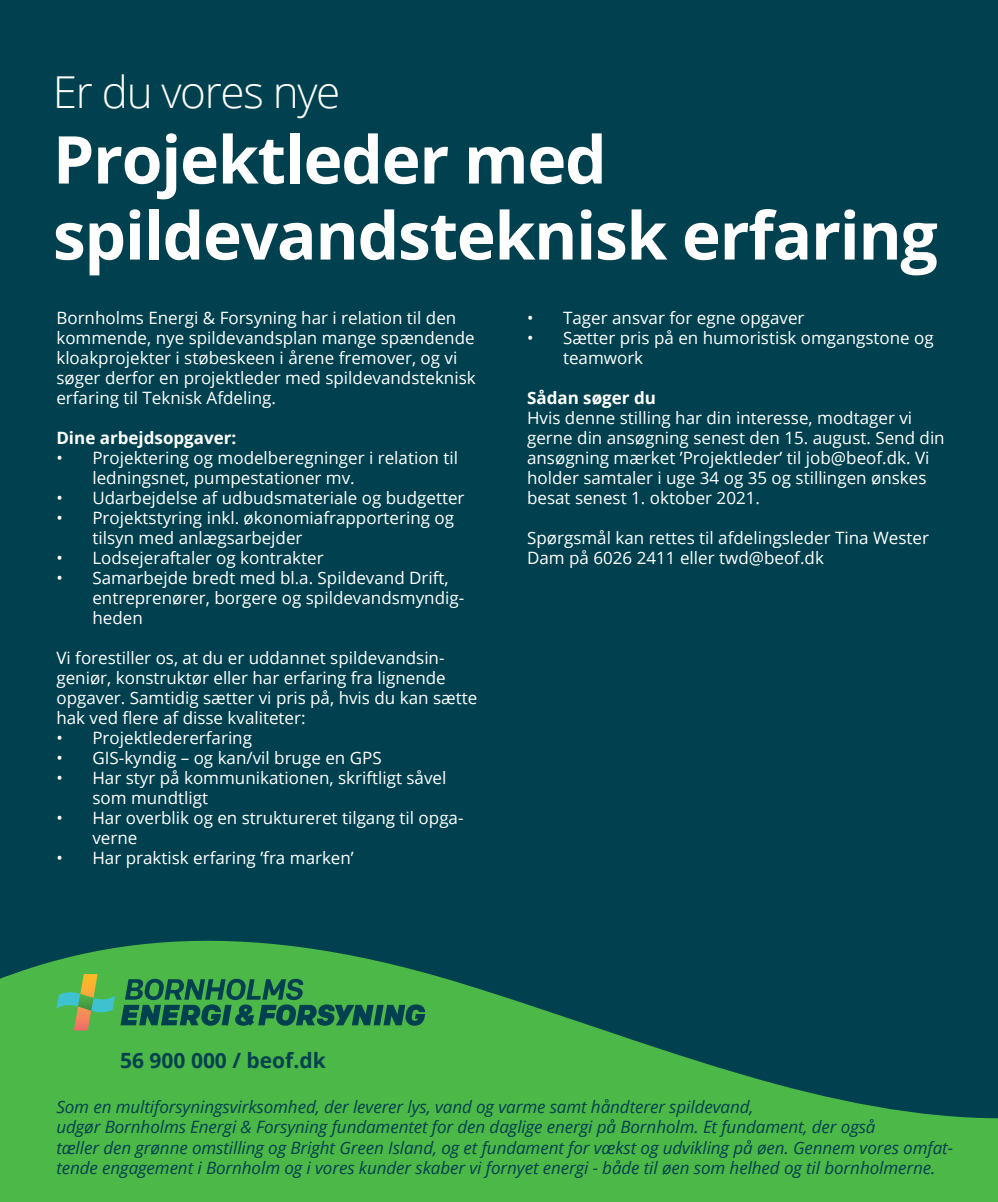
<style>
.page{position:relative;width:998px;height:1202px;background:#01414f}
.page>*{position:absolute;margin:0;border:0;box-sizing:border-box;transform-origin:0 0}
.t1{font:700 66px "Open Sans";letter-spacing:-.02em;color:#fff}
.t2{font:300 44px "Open Sans";letter-spacing:-.03em;color:#fff}
.Bread{font:700 21px "Open Sans";color:#01414f}
.Bread-2{font:17px/20px "Open Sans";color:#fff}
.Bread-3{font:italic 17px/20.4px "Open Sans";letter-spacing:-.005em;color:#01414f}
.Bread-4{font:700 17px "Open Sans";color:#fff}
</style>
<div class="page">
<svg style="left:0;top:940px;width:998px;height:262px;fill:#4cb848"></svg>
<svg style="left:56px;top:974px;width:369px;height:56px"></svg>
<h1 class="t2" style="left:53px;top:61px;width:289px">Er du vores nye</h1>
<h1 class="t1" style="left:53px;top:113px;width:555px">Projektleder med</h1>
<h1 class="t1" style="left:53px;top:189px;width:886px">spildevandsteknisk erfaring</h1>
<p class="Bread-2" style="left:56px;top:308px;width:421px">Bornholms Energi &amp; Forsyning har i relation til den kommende, nye spildevandsplan mange spændende kloakprojekter i støbeskeen i årene fremover, og vi søger derfor en projektleder med spildevandsteknisk erfaring til Teknisk Afdeling.</p>
<p class="Bread-4" style="left:56px;top:426px;width:182px">Dine arbejdsopgaver:</p>
<p class="Bread-2" style="left:92px;top:448px;width:367px;text-indent:-36px">• Projektering og modelberegninger i relation til ledningsnet, pumpestationer mv.</p>
<p class="Bread-2" style="left:56px;top:488px;width:410px">• Udarbejdelse af udbudsmateriale og budgetter</p>
<p class="Bread-2" style="left:92px;top:508px;width:363px;text-indent:-36px">• Projektstyring inkl. økonomiafrapportering og tilsyn med anlægsarbejder</p>
<p class="Bread-2" style="left:56px;top:548px;width:269px">• Lodsejeraftaler og kontrakter</p>
<p class="Bread-2" style="left:92px;top:568px;width:373px;text-indent:-36px">• Samarbejde bredt med bl.a. Spildevand Drift, entreprenører, borgere og spildevandsmyndig&shy;heden</p>
<p class="Bread-2" style="left:56px;top:648px;width:422px">Vi forestiller os, at du er uddannet spildevandsin&shy;geniør, konstruktør eller har erfaring fra lignende opgaver. Samtidig sætter vi pris på, hvis du kan sætte hak ved flere af disse kvaliteter:</p>
<p class="Bread-2" style="left:56px;top:728px;width:197px">• Projektledererfaring</p>
<p class="Bread-2" style="left:56px;top:748px;width:327px">• GIS-kyndig – og kan/vil bruge en GPS</p>
<p class="Bread-2" style="left:92px;top:768px;width:355px;text-indent:-36px">• Har styr på kommunikationen, skriftligt såvel som mundtligt</p>
<p class="Bread-2" style="left:92px;top:808px;width:373px;text-indent:-36px">• Har overblik og en struktureret tilgang til opga&shy;verne</p>
<p class="Bread-2" style="left:56px;top:848px;width:299px">• Har praktisk erfaring ’fra marken’</p>
<p class="Bread-2" style="left:527px;top:308px;width:279px">• Tager ansvar for egne opgaver</p>
<p class="Bread-2" style="left:563px;top:328px;width:372px;text-indent:-36px">• Sætter pris på en humoristisk omgangstone og teamwork</p>
<p class="Bread-4" style="left:527px;top:386px;width:130px">Sådan søger du</p>
<p class="Bread-2" style="left:527px;top:408px;width:419px">Hvis denne stilling har din interesse, modtager vi gerne din ansøgning senest den 15. august. Send din ansøgning mærket ’Projektleder’ til job@beof.dk. Vi holder samtaler i uge 34 og 35 og stillingen ønskes besat senest 1. oktober 2021.</p>
<p class="Bread-2" style="left:527px;top:528px;width:403px">Spørgsmål kan rettes til afdelingsleder Tina Wester<br>Dam på 6026 2411 eller twd@beof.dk</p>
<p class="Bread" style="left:120px;top:1045px;width:207px">56 900 000 / beof.dk</p>
<p class="Bread-3" style="left:56px;top:1096px;width:898px">Som en multiforsyningsvirksomhed, der leverer lys, vand og varme samt håndterer spildevand,<br>udgør Bornholms Energi &amp; Forsyning fundamentet for den daglige energi på Bornholm. Et fundament, der også<br>tæller den grønne omstilling og Bright Green Island, og et fundament for vækst og udvikling på øen. Gennem vores omfat&shy;tende engagement i Bornholm og i vores kunder skaber vi fornyet energi - både til øen som helhed og til bornholmerne.</p>
</div>
